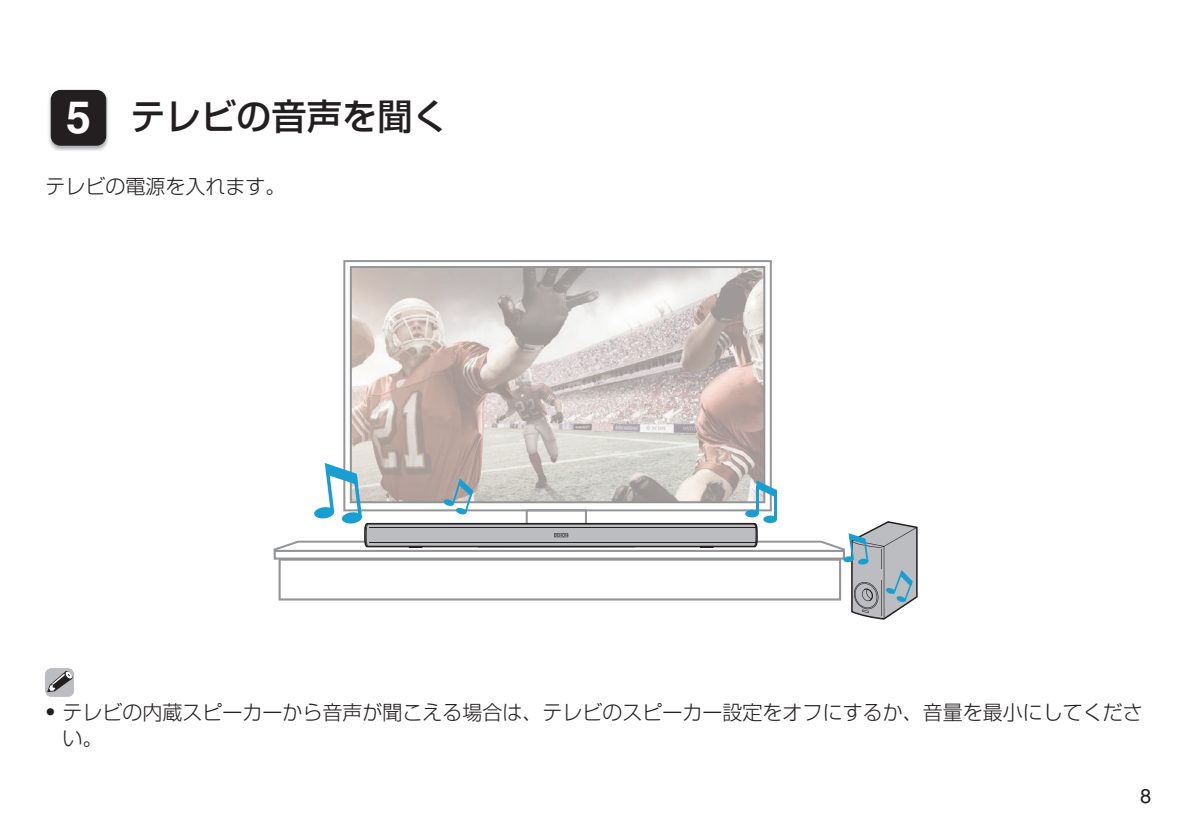
<style>
.page{position:relative;width:1191px;height:840px;background:#fff}
.page>*{position:absolute;margin:0;border:0;box-sizing:border-box;transform-origin:0 0}
.t1{font:500 36px "Shin Go Pro";color:#231f20}
.t2{font:300 20px/26px "Shin Go Pro";color:#231f20}
.t3{font:20px "Helvetica LT Std";color:#231f20}
.s1{font-family:"Helvetica LT Std";font-weight:700;font-size:44.8px;color:#fff}
.s2{font-family:"Univers LT Std"}
</style>
<div class="page">
<img style="left:48px;top:89px;width:61px;height:62px">
<div style="left:51px;top:90px;width:55px;height:55px;background:#231f20;border-radius:9px"></div>
<div style="left:51px;top:90px;width:55px;height:56px;border:1px solid #231f20;border-radius:9px"></div>
<svg style="left:343px;top:260px;width:429px;height:202px"></svg>
<svg style="left:350px;top:266px;width:415px;height:196px;background:#cec5c1"></svg>
<svg style="left:273px;top:462px;width:644px;height:157px"></svg>
<svg style="left:45px;top:668px;width:29px;height:28px"></svg>
<h1 class="t1" style="left:66px;top:87px;width:383px"><span class="s1">5</span> テレビの音声を聞く</h1>
<p class="t2" style="left:45px;top:170px;width:241px">テレビの電源を入れます。</p>
<p class="t2" style="left:62px;top:696px;width:1082px;text-indent:-17px"><span class="s2">•</span> テレビの内蔵スピーカーから音声が聞こえる場合は、テレビのスピーカー設定をオフにするか、音量を最小にしてください。</p>
<p class="t3" style="left:1140px;top:784px;width:13px">8</p>
</div>
